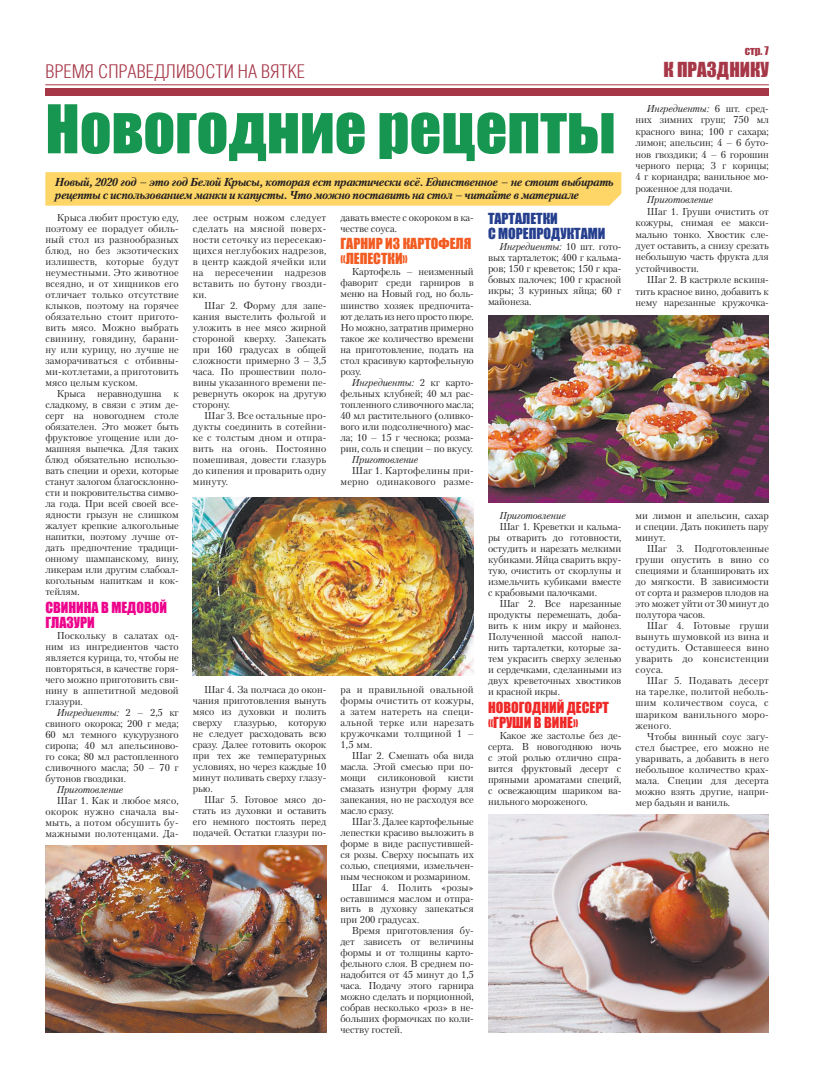
<style>
.page{position:relative;width:820px;height:1078px;background:#fff}
.page>*{position:absolute;margin:0;border:0;box-sizing:border-box;transform-origin:0 0}
.t1{font:62px "Impact";color:#169650}
.t2{font:300 19px "Helios Cond";color:#a63747}
.t3{font:19px "Impact";color:#a63747}
.t4{font:14px/15px "Impact";color:#ee2927}
.t5{font:14px/15px "Impact";color:#f25b21}
.t6{font:14px/15.5px "Impact";color:#253f8e}
.t7{font:14px/15px "Impact";color:#ed028c}
.t8{font:italic 700 11.5px/13px "Petersburg C";letter-spacing:-.035em;color:#231f20}
.t9{font:11px "Impact";color:#a63747}
.t10{font:10px/11px "Petersburg C";letter-spacing:-.01em;color:#231f20;text-align:justify}
.t11{font:italic 10px "Petersburg C";letter-spacing:-.01em;color:#231f20}
.t12{font:10px/11px "Petersburg C";letter-spacing:.02em;color:#231f20;text-align:right}
.s1{font-style:italic}
</style>
<div class="page">
<div style="left:45px;top:172px;width:576px;height:34px;background:#fed667"></div>
<div style="left:45px;top:88px;width:723px;height:8px;background:#a63747"></div>
<hr style="left:45px;top:84px;width:723px;height:1px;background:#a63747">
<img style="left:45px;top:845px;width:281px;height:187px">
<img style="left:193px;top:498px;width:280px;height:177px">
<img style="left:488px;top:316px;width:280px;height:187px">
<img style="left:488px;top:814px;width:280px;height:218px">
<p class="t9" style="left:744px;top:42px;width:26px">стр. 7</p>
<h2 class="t2" style="left:45px;top:61px;width:261px">ВРЕМЯ СПРАВЕДЛИВОСТИ НА ВЯТКЕ</h2>
<h2 class="t3" style="left:663px;top:55px;width:107px">К ПРАЗДНИКУ</h2>
<h1 class="t1" style="left:45px;top:81px;width:571px">Новогодние рецепты</h1>
<p class="t8" style="left:55px;top:175px;width:560px">Новый, 2020 год – это год Белой Крысы, которая ест практически всё. Единственное – не стоит выбирать рецепты с использованием манки и капусты. Что можно поставить на стол – читайте в материале</p>
<p class="t10" style="left:45px;top:211px;width:135px;text-indent:11px">Крыса любит простую еду, поэтому ее порадует обиль&shy;ный стол из разнообразных блюд, но без экзотических излишеств, которые будут неуместными. Это животное всеядно, и от хищников его отличает только отсутствие клыков, поэтому на горячее обязательно стоит пригото&shy;вить мясо. Можно выбрать свинину, говядину, барани&shy;ну или курицу, но лучше не заморачиваться с отбивны&shy;ми-котлетами, а приготовить мясо целым куском.</p>
<p class="t10" style="left:45px;top:387px;width:135px;text-indent:11px">Крыса неравнодушна к сладкому, в связи с этим де&shy;серт на новогоднем столе обязателен. Это может быть фруктовое угощение или до&shy;машняя выпечка. Для таких блюд обязательно использо&shy;вать специи и орехи, которые станут залогом благосклонно&shy;сти и покровительства симво&shy;ла года. При всей своей все&shy;ядности грызун не слишком жалует крепкие алкогольные напитки, поэтому лучше от&shy;дать предпочтение традици&shy;онному шампанскому, вину, ликерам или другим слабоал&shy;когольным напиткам и кок&shy;тейлям.</p>
<h3 class="t7" style="left:45px;top:599px;width:123px">СВИНИНА В МЕДОВОЙ<br>ГЛАЗУРИ</h3>
<p class="t10" style="left:45px;top:629px;width:135px;text-indent:11px">Поскольку в салатах од&shy;ним из ингредиентов часто является курица, то, чтобы не повторяться, в качестве горя&shy;чего можно приготовить сви&shy;нину в аппетитной медовой глазури.</p>
<p class="t10" style="left:45px;top:706px;width:135px;text-indent:11px"><span class="s1">Ингредиенты:</span> 2 – 2,5 кг свиного окорока; 200 г меда; 60 мл темного кукурузного сиропа; 40 мл апельсиново&shy;го сока; 80 мл растопленного сливочного масла; 50 – 70 г бутонов гвоздики.</p>
<p class="t11" style="left:57px;top:783px;width:68px">Приготовление</p>
<p class="t10" style="left:45px;top:794px;width:135px;text-indent:11px">Шаг 1. Как и любое мясо, окорок нужно сначала вы&shy;мыть, а потом обсушить бу&shy;мажными полотенцами. Да-</p>
<p class="t10" style="left:193px;top:211px;width:135px">лее острым ножом следует сделать на мясной поверх&shy;ности сеточку из пересекаю&shy;щихся неглубоких надрезов, в центр каждой ячейки или на пересечении надрезов вставить по бутону гвозди&shy;ки.</p>
<p class="t10" style="left:193px;top:299px;width:135px;text-indent:11px">Шаг 2. Форму для запе&shy;кания выстелить фольгой и уложить в нее мясо жирной стороной кверху. Запекать при 160 градусах в общей сложности примерно 3 – 3,5 часа. По прошествии поло&shy;вины указанного времени пе&shy;ревернуть окорок на другую сторону.</p>
<p class="t10" style="left:193px;top:409px;width:135px;text-indent:11px">Шаг 3. Все остальные про&shy;дукты соединить в сотейни&shy;ке с толстым дном и отпра&shy;вить на огонь. Постоянно помешивая, довести глазурь до кипения и проварить одну минуту.</p>
<p class="t10" style="left:193px;top:683px;width:135px;text-indent:11px">Шаг 4. За полчаса до окон&shy;чания приготовления вынуть мясо из духовки и полить сверху глазурью, которую не следует расходовать всю сразу. Далее готовить окорок при тех же температурных условиях, но через каждые 10 минут поливать сверху глазу&shy;рью.</p>
<p class="t10" style="left:193px;top:793px;width:135px;text-indent:11px">Шаг 5. Готовое мясо до&shy;стать из духовки и оставить его немного постоять перед подачей. Остатки глазури по-</p>
<p class="t10" style="left:340px;top:211px;width:135px">давать вместе с окороком в ка&shy;честве соуса.</p>
<h3 class="t5" style="left:340px;top:236px;width:132px">ГАРНИР ИЗ КАРТОФЕЛЯ «ЛЕПЕСТКИ»</h3>
<p class="t10" style="left:340px;top:266px;width:135px;text-indent:11px">Картофель – неизменный фаворит среди гарниров в меню на Новый год, но боль&shy;шинство хозяек предпочита&shy;ют делать из него просто пюре.<br>Но можно, затратив примерно такое же количество времени на приготовление, подать на стол красивую картофельную розу.</p>
<p class="t10" style="left:340px;top:377px;width:135px;text-indent:11px"><span class="s1">Ингредиенты:</span> 2 кг карто&shy;фельных клубней; 40 мл рас&shy;топленного сливочного масла; 40 мл растительного (оливко&shy;вого или подсолнечного) мас&shy;ла; 10 – 15 г чеснока; розма&shy;рин, соль и специи – по вкусу.</p>
<p class="t11" style="left:351px;top:454px;width:68px">Приготовление</p>
<p class="t12" style="left:340px;top:465px;width:135px">Шаг 1. Картофелины при&shy;мерно одинакового разме-</p>
<p class="t10" style="left:340px;top:683px;width:135px">ра и правильной овальной формы очистить от кожуры, а затем натереть на специ&shy;альной терке или нарезать кружочками толщиной 1 – 1,5 мм.</p>
<p class="t10" style="left:340px;top:749px;width:135px;text-indent:11px">Шаг 2. Смешать оба вида масла. Этой смесью при по&shy;мощи силиконовой кисти смазать изнутри форму для запекания, но не расходуя все масло сразу.</p>
<p class="t10" style="left:351px;top:815px;width:123px">Шаг 3. Далее картофельные</p>
<p class="t10" style="left:340px;top:826px;width:135px">лепестки красиво выложить в</p>
<p class="t10" style="left:340px;top:837px;width:135px">форме в виде распустившей-</p>
<p class="t10" style="left:340px;top:848px;width:135px">ся розы. Сверху посыпать их</p>
<p class="t10" style="left:340px;top:859px;width:135px">солью, специями, измельчен-</p>
<p class="t10" style="left:340px;top:870px;width:131px">ным чесноком и розмарином.</p>
<p class="t10" style="left:351px;top:881px;width:123px">Шаг 4. Полить «розы»</p>
<p class="t10" style="left:340px;top:892px;width:135px">оставшимся маслом и отпра-</p>
<p class="t10" style="left:340px;top:903px;width:135px">вить в духовку запекаться</p>
<p class="t10" style="left:340px;top:914px;width:80px">при 200 градусах.</p>
<p class="t10" style="left:351px;top:924px;width:123px">Время приготовления бу-</p>
<p class="t10" style="left:340px;top:935px;width:135px">дет зависеть от величины</p>
<p class="t10" style="left:340px;top:946px;width:135px">формы и от толщины карто-</p>
<p class="t10" style="left:340px;top:957px;width:135px">фельного слоя. В среднем по-</p>
<p class="t10" style="left:340px;top:968px;width:135px">надобится от 45 минут до 1,5</p>
<p class="t10" style="left:340px;top:979px;width:135px">часа. Подачу этого гарнира</p>
<p class="t10" style="left:340px;top:990px;width:135px">можно сделать и порционной,</p>
<p class="t10" style="left:340px;top:1001px;width:135px">собрав несколько «роз» в не-</p>
<p class="t10" style="left:340px;top:1012px;width:135px">больших формочках по коли-</p>
<p class="t10" style="left:340px;top:1023px;width:63px">честву гостей.</p>
<h3 class="t6" style="left:488px;top:210px;width:119px">ТАРТАЛЕТКИ<br>С МОРЕПРОДУКТАМИ</h3>
<p class="t10" style="left:488px;top:241px;width:135px;text-indent:11px"><span class="s1">Ингредиенты:</span> 10 шт. гото&shy;вых тарталеток; 400 г кальма&shy;ров; 150 г креветок; 150 г кра&shy;бовых палочек; 100 г красной икры; 3 куриных яйца; 60 г майонеза.</p>
<p class="t11" style="left:499px;top:510px;width:68px">Приготовление</p>
<p class="t10" style="left:488px;top:521px;width:135px;text-indent:11px">Шаг 1. Креветки и кальма&shy;ры отварить до готовности, остудить и нарезать мелкими кубиками. Яйца сварить вкру&shy;тую, очистить от скорлупы и измельчить кубиками вместе с крабовыми палочками.</p>
<p class="t10" style="left:488px;top:598px;width:135px;text-indent:11px">Шаг 2. Все нарезанные продукты перемешать, доба&shy;вить к ним икру и майонез.<br>Полученной массой напол&shy;нить тарталетки, которые за&shy;тем украсить сверху зеленью и сердечками, сделанными из двух креветочных хвостиков и красной икры.</p>
<h3 class="t4" style="left:488px;top:699px;width:122px">НОВОГОДНИЙ ДЕСЕРТ «ГРУШИ В ВИНЕ»</h3>
<p class="t10" style="left:488px;top:730px;width:135px;text-indent:11px">Какое же застолье без де&shy;серта. В новогоднюю ночь с этой ролью отлично спра&shy;вится фруктовый десерт с пряными ароматами специй, с освежающим шариком ва&shy;нильного мороженого.</p>
<p class="t10" style="left:635px;top:103px;width:135px;line-height:11.4px;text-indent:11px"><span class="s1">Ингредиенты:</span> 6 шт. сред&shy;них зимних груш; 750 мл красного вина; 100 г сахара; лимон; апельсин; 4 – 6 буто&shy;нов гвоздики; 4 – 6 горошин черного перца; 3 г корицы; 4 г кориандра; ванильное мо&shy;роженное для подачи.</p>
<p class="t11" style="left:646px;top:194px;width:68px">Приготовление</p>
<p class="t10" style="left:635px;top:205px;width:135px;line-height:11.4px;text-indent:11px">Шаг 1. Груши очистить от кожуры, снимая ее макси&shy;мально тонко. Хвостик сле&shy;дует оставить, а снизу срезать небольшую часть фрукта для устойчивости.</p>
<p class="t10" style="left:635px;top:274px;width:135px;line-height:11.4px;text-indent:11px">Шаг 2. В кастрюле вскипя&shy;тить красное вино, добавить к нему нарезанные кружочка-</p>
<p class="t10" style="left:635px;top:510px;width:135px">ми лимон и апельсин, сахар и специи. Дать покипеть пару минут.</p>
<p class="t10" style="left:635px;top:543px;width:135px;text-indent:11px">Шаг 3. Подготовленные груши опустить в вино со специями и бланшировать их до мягкости. В зависимости от сорта и размеров плодов на это может уйти от 30 минут до полутора часов.</p>
<p class="t10" style="left:635px;top:620px;width:135px;text-indent:11px">Шаг 4. Готовые груши вынуть шумовкой из вина и остудить. Оставшееся вино уварить до консистенции соуса.</p>
<p class="t10" style="left:635px;top:675px;width:135px;text-indent:11px">Шаг 5. Подавать десерт на тарелке, политой неболь&shy;шим количеством соуса, с шариком ванильного моро&shy;женого.</p>
<p class="t10" style="left:635px;top:730px;width:135px;text-indent:11px">Чтобы винный соус загу&shy;стел быстрее, его можно не уваривать, а добавить в него небольшое количество крах&shy;мала. Специи для десерта можно взять другие, напри&shy;мер бадьян и ваниль.</p>
</div>
